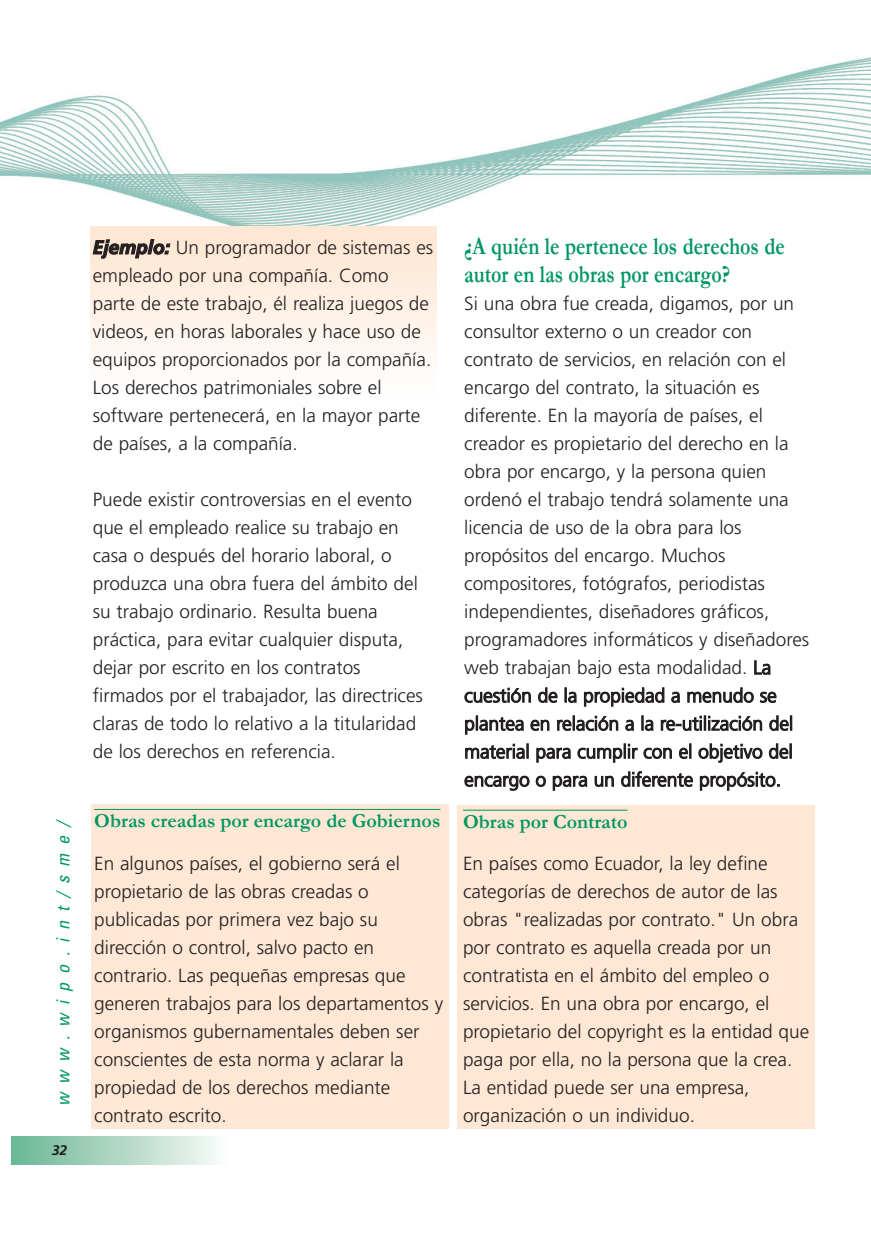
<style>
.page{position:relative;width:871px;height:1248px;background:#fff}
.page>*{position:absolute;margin:0;border:0;box-sizing:border-box;transform-origin:0 0}
.t1{font:700 25px/28px "Garamond";color:#009761;scale:.8 1}
.t2{font:700 20px "Garamond";color:#009761}
.t3{font:300 19px/28px "Frutiger LT Std";color:#231f20}
.t4{font:italic condensed 18px "Univers LT Std";color:#009761}
.t5{font:italic 700 14px "Frutiger LT Std";color:#231f20}
.s1{font-weight:700;font-style:italic}
</style>
<div class="page">
<div style="left:456px;top:805px;width:358px;height:323px;background:#fee7d4"></div>
<img style="left:0;top:57px;width:870px;height:300px">
<img style="left:91px;top:227px;width:346px;height:130px">
<div style="left:11px;top:1136px;width:217px;height:28px;background:linear-gradient(to right,#69b694,#fbfbfa)"></div>
<div style="left:91px;top:804px;width:357px;height:324px;background:#fee7d4"></div>
<hr style="left:94px;top:808px;width:346px;height:1px;background:#009761">
<hr style="left:463px;top:809px;width:164px;height:1px;background:#009761">
<p class="t3" style="left:93px;top:235px;width:342px"><span class="s1">Ejemplo:</span> Un programador de sistemas es empleado por una compañía. Como parte de este trabajo, él realiza juegos de videos, en horas laborales y hace uso de equipos proporcionados por la compañía.<br>Los derechos patrimoniales sobre el software pertenecerá, en la mayor parte de países, a la compañía.</p>
<p class="t3" style="left:93px;top:487px;width:331px">Puede existir controversias en el evento que el empleado realice su trabajo en casa o después del horario laboral, o produzca una obra fuera del ámbito del su trabajo ordinario. Resulta buena práctica, para evitar cualquier disputa, dejar por escrito en los contratos firmados por el trabajador, las directrices claras de todo lo relativo a la titularidad de los derechos en referencia.</p>
<p class="t4" style="left:56px;top:1105px;width:288px;rotate:-90deg">www.wipo.int/sme/</p>
<p class="t2" style="left:94px;top:810px;width:347px">Obras creadas por encargo de Gobiernos</p>
<p class="t3" style="left:94px;top:851px;width:350px">En algunos países, el gobierno será el propietario de las obras creadas o publicadas por primera vez bajo su dirección o control, salvo pacto en contrario. Las pequeñas empresas que generen trabajos para los departamentos y organismos gubernamentales deben ser conscientes de esta norma y aclarar la propiedad de los derechos mediante contrato escrito.</p>
<p class="t5" style="left:52px;top:1141px;width:17px">32</p>
<h1 class="t1" style="left:464px;top:232px;width:402px">¿A quién le pertenece los derechos de autor en las obras por encargo?</h1>
<p class="t3" style="left:464px;top:291px;width:346px">Si una obra fue creada, digamos, por un consultor externo o un creador con contrato de servicios, en relación con el encargo del contrato, la situación es diferente. En la mayoría de países, el creador es propietario del derecho en la obra por encargo, y la persona quien ordenó el trabajo tendrá solamente una licencia de uso de la obra para los propósitos del encargo. Muchos compositores, fotógrafos, periodistas independientes, diseñadores gráficos, programadores informáticos y diseñadores web trabajan bajo esta modalidad. La cuestión de la propiedad a menudo se plantea en relación a la re-utilización del material para cumplir con el objetivo del encargo o para un diferente propósito.</p>
<p class="t2" style="left:463px;top:810px;width:166px">Obras por Contrato</p>
<p class="t3" style="left:463px;top:851px;width:347px">En países como Ecuador, la ley define categorías de derechos de autor de las obras "realizadas por contrato." Un obra por contrato es aquella creada por un contratista en el ámbito del empleo o servicios. En una obra por encargo, el propietario del copyright es la entidad que paga por ella, no la persona que la crea.<br>La entidad puede ser una empresa, organización o un individuo.</p>
</div>
